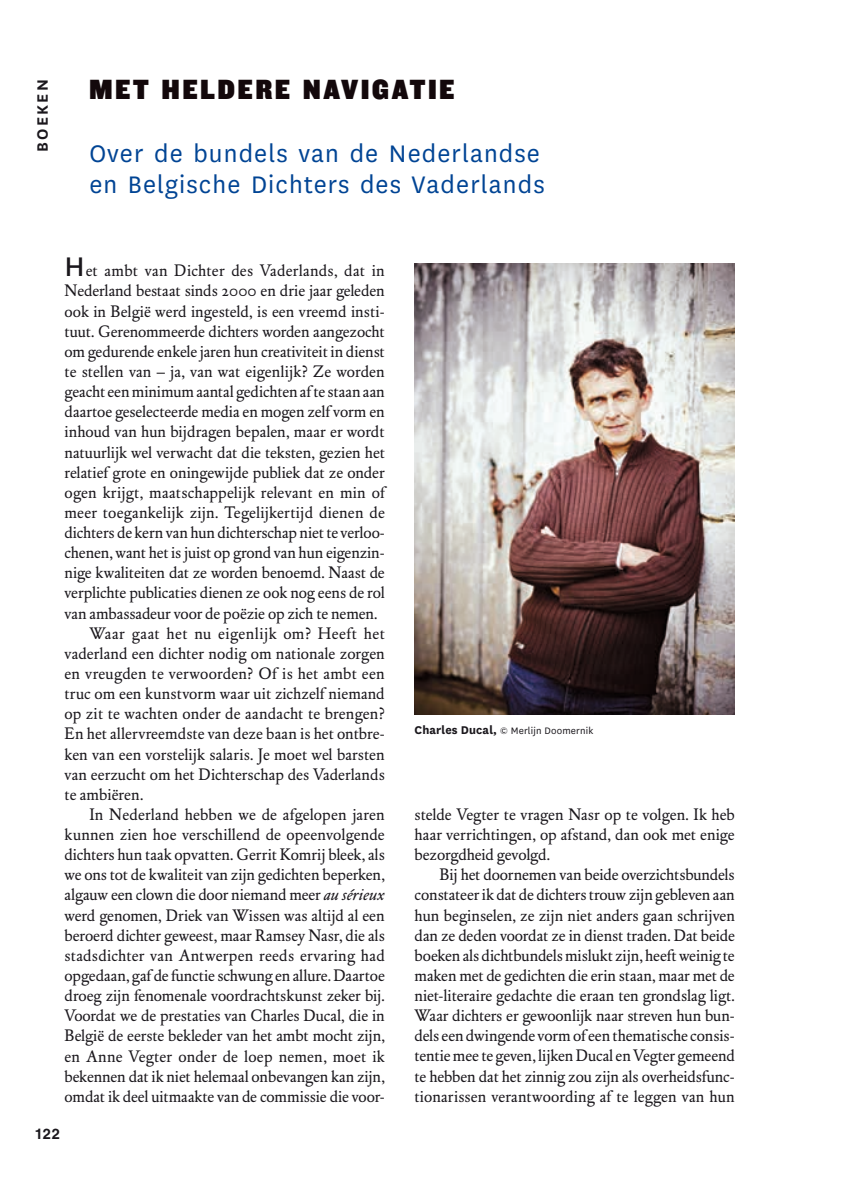
<style>
.page{position:relative;width:844px;height:1191px;background:#fff}
.page>*{position:absolute;margin:0;border:0;box-sizing:border-box;transform-origin:0 0}
.t1{font:28.88px "Knockout HTF91 Ultmt Middlewt";letter-spacing:.11em;color:#13080b;scale:.95 1}
.t2{font:28px/31.5px "National";letter-spacing:.04em;color:#004494}
.t3{font:600 17.5px "National";letter-spacing:.12em;color:#1a171c}
.t4{font:16.45px/20.1px "DTL Elzevir ST";color:#1a171c;text-align:justify}
.t5{font:16.45px "DTL Elzevir ST";letter-spacing:.02em;color:#1a171c}
.t6{font:16.45px "DTL Elzevir ST";letter-spacing:.03em;color:#1a171c}
.t7{font:700 14.7px "Helvetica LT Std";color:#1a171c}
.t8{font:10.85px "National";letter-spacing:.015em;color:#1a171c}
.s1{font-family:"National";font-size:31.5px}
.s2{font-style:italic;font-size:16.28px}
.s3{font-weight:700;font-size:13.12px}
</style>
<div class="page">
<img style="left:414px;top:263px;width:320px;height:451px">
<p class="t3" style="left:30px;top:152px;width:74px;rotate:-90deg">BOEKEN</p>
<h1 class="t1" style="left:89px;top:73px;width:385px">MET HELDERE NAVIGATIE</h1>
<h2 class="t2" style="left:89px;top:136px;width:456px">Over de bundels van de Nederlandse en Belgische Dichters des Vaderlands</h2>
<p class="t4" style="left:64px;top:261px;width:321px"><span class="s1">H</span>et ambt van Dichter des Vaderlands, dat in</p>
<p class="t4" style="left:64px;top:281px;width:321px">Nederland bestaat sinds 2000 en drie jaar geleden</p>
<p class="t4" style="left:64px;top:301px;width:321px">ook in België werd ingesteld, is een vreemd insti-</p>
<p class="t4" style="left:64px;top:321px;width:321px">tuut. Gerenommeerde dichters worden aangezocht</p>
<p class="t4" style="left:64px;top:341px;width:322px">om gedurende enkele jaren hun creativiteit in dienst</p>
<p class="t4" style="left:64px;top:361px;width:321px">te stellen van – ja, van wat eigenlijk? Ze worden</p>
<p class="t4" style="left:64px;top:382px;width:321px">geacht een minimum aantal gedichten af te staan aan</p>
<p class="t4" style="left:64px;top:402px;width:321px">daartoe geselecteerde media en mogen zelf vorm en</p>
<p class="t4" style="left:64px;top:422px;width:321px">inhoud van hun bijdragen bepalen, maar er wordt</p>
<p class="t4" style="left:64px;top:442px;width:322px">natuurlijk wel verwacht dat die teksten, gezien het</p>
<p class="t4" style="left:64px;top:462px;width:321px">relatief grote en oningewijde publiek dat ze onder</p>
<p class="t5" style="left:64px;top:482px;width:322px">ogen krijgt, maatschappelijk relevant en min of</p>
<p class="t5" style="left:64px;top:502px;width:321px">meer toegankelijk zijn. Tegelijkertijd dienen de</p>
<p class="t4" style="left:64px;top:522px;width:321px">dichters de kern van hun dichterschap niet te verloo-</p>
<p class="t4" style="left:64px;top:543px;width:321px">chenen, want het is juist op grond van hun eigenzin-</p>
<p class="t4" style="left:64px;top:563px;width:321px">nige kwaliteiten dat ze worden benoemd. Naast de</p>
<p class="t4" style="left:64px;top:583px;width:321px">verplichte publicaties dienen ze ook nog eens de rol</p>
<p class="t4" style="left:64px;top:603px;width:314px">van ambassadeur voor de poëzie op zich te nemen.</p>
<p class="t6" style="left:89px;top:623px;width:297px">Waar gaat het nu eigenlijk om? Heeft het</p>
<p class="t4" style="left:64px;top:643px;width:321px">vaderland een dichter nodig om nationale zorgen</p>
<p class="t5" style="left:64px;top:663px;width:321px">en vreugden te verwoorden? Of is het ambt een</p>
<p class="t4" style="left:64px;top:683px;width:321px">truc om een kunstvorm waar uit zichzelf niemand</p>
<p class="t4" style="left:64px;top:704px;width:321px">op zit te wachten onder de aandacht te brengen?</p>
<p class="t4" style="left:64px;top:724px;width:321px">En het allervreemdste van deze baan is het ontbre-</p>
<p class="t4" style="left:64px;top:744px;width:321px">ken van een vorstelijk salaris. Je moet wel barsten</p>
<p class="t4" style="left:64px;top:764px;width:322px">van eerzucht om het Dichterschap des Vaderlands</p>
<p class="t4" style="left:64px;top:784px;width:80px">te ambiëren.</p>
<p class="t4" style="left:89px;top:804px;width:297px">In Nederland hebben we de afgelopen jaren</p>
<p class="t4" style="left:64px;top:824px;width:321px">kunnen zien hoe verschillend de opeenvolgende</p>
<p class="t4" style="left:64px;top:844px;width:321px">dichters hun taak opvatten. Gerrit Komrij bleek, als</p>
<p class="t4" style="left:64px;top:865px;width:321px">we ons tot de kwaliteit van zijn gedichten beperken,</p>
<p class="t4" style="left:64px;top:885px;width:321px">algauw een clown die door niemand meer <span class="s2">au sérieux</span></p>
<p class="t4" style="left:64px;top:905px;width:321px">werd genomen, Driek van Wissen was altijd al een</p>
<p class="t4" style="left:64px;top:925px;width:321px">beroerd dichter geweest, maar Ramsey Nasr, die als</p>
<p class="t5" style="left:64px;top:945px;width:322px">stadsdichter van Antwerpen reeds ervaring had</p>
<p class="t4" style="left:64px;top:965px;width:321px">opgedaan, gaf de functie schwung en allure. Daartoe</p>
<p class="t4" style="left:64px;top:985px;width:321px">droeg zijn fenomenale voordrachtskunst zeker bij.</p>
<p class="t4" style="left:64px;top:1005px;width:321px">Voordat we de prestaties van Charles Ducal, die in</p>
<p class="t4" style="left:64px;top:1026px;width:322px">België de eerste bekleder van het ambt mocht zijn,</p>
<p class="t4" style="left:64px;top:1046px;width:321px">en Anne Vegter onder de loep nemen, moet ik</p>
<p class="t4" style="left:64px;top:1066px;width:322px">bekennen dat ik niet helemaal onbevangen kan zijn,</p>
<p class="t4" style="left:64px;top:1086px;width:321px">omdat ik deel uitmaakte van de commissie die voor-</p>
<p class="t8" style="left:414px;top:723px;width:180px"><span class="s3">Charles Ducal,</span> © Merlijn Doomernik</p>
<p class="t4" style="left:414px;top:804px;width:322px">stelde Vegter te vragen Nasr op te volgen. Ik heb haar verrichtingen, op afstand, dan ook met enige bezorgdheid gevolgd.</p>
<p class="t4" style="left:414px;top:865px;width:322px;text-indent:25px">Bij het doornemen van beide overzichtsbundels constateer ik dat de dichters trouw zijn gebleven aan hun beginselen, ze zijn niet anders gaan schrijven dan ze deden voordat ze in dienst traden. Dat beide boeken als dichtbundels mislukt zijn, heeft weinig te maken met de gedichten die erin staan, maar met de niet-literaire gedachte die eraan ten grondslag ligt.<br>Waar dichters er gewoonlijk naar streven hun bun&shy;dels een dwingende vorm of een thematische consis&shy;tentie mee te geven, lijken Ducal en Vegter gemeend te hebben dat het zinnig zou zijn als overheidsfunc&shy;tionarissen verantwoording af te leggen van hun</p>
<p class="t7" style="left:35px;top:1124px;width:27px">122</p>
</div>
